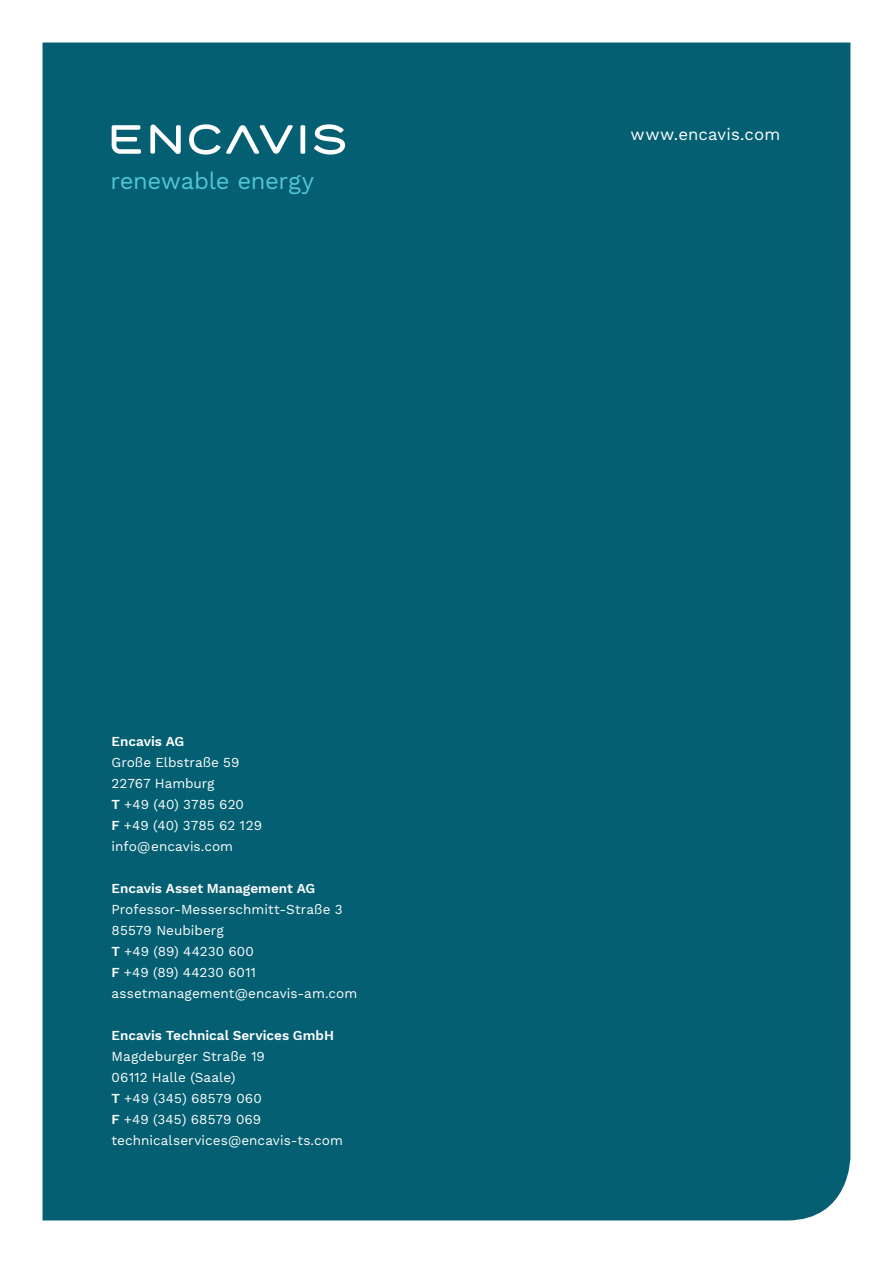
<style>
.page{position:relative;width:893px;height:1263px;background:#fff}
.page>*{position:absolute;margin:0;border:0;box-sizing:border-box;transform-origin:0 0}
.t1{font:23.7px "Work Sans";letter-spacing:-.015em;color:#51c6d8}
.t2{font:16.65px "Work Sans";letter-spacing:.01em;color:#fff}
.t3{font:13.5px/21px "Work Sans";letter-spacing:.005em;color:#fff}
.t4{font:600 13.5px "Work Sans";color:#fff}
.s1{font-weight:600}
</style>
<div class="page">
<div style="left:43px;top:43px;width:807px;height:1177px;background:#045f72"></div>
<svg style="left:112px;top:125px;width:29px;height:29px"></svg>
<div style="left:300px;top:125px;width:5px;height:29px;background:#fff;border-radius:2px"></div>
<svg style="left:314px;top:124px;width:31px;height:31px"></svg>
<svg style="left:150px;top:124px;width:31px;height:30px"></svg>
<svg style="left:189px;top:124px;width:104px;height:31px"></svg>
<h1 class="t1" style="left:111px;top:167px;width:205px">renewable energy</h1>
<p class="t4" style="left:112px;top:734px;width:74px">Encavis AG</p>
<p class="t3" style="left:112px;top:753px;width:152px">Große Elbstraße 59<br>22767 Hamburg<br><span class="s1">T</span> +49 (40) 3785 620<br><span class="s1">F</span> +49 (40) 3785 62 129 info@encavis.com</p>
<p class="t4" style="left:112px;top:881px;width:205px">Encavis Asset Management AG</p>
<p class="t3" style="left:112px;top:900px;width:247px">Professor-Messerschmitt-Straße 3<br>85579 Neubiberg<br><span class="s1">T</span> +49 (89) 44230 600<br><span class="s1">F</span> +49 (89) 44230 6011 assetmanagement@encavis-am.com</p>
<p class="t4" style="left:112px;top:1028px;width:224px">Encavis Technical Services GmbH</p>
<p class="t3" style="left:112px;top:1047px;width:233px">Magdeburger Straße 19<br>06112 Halle (Saale)<br><span class="s1">T</span> +49 (345) 68579 060<br><span class="s1">F</span> +49 (345) 68579 069 technicalservices@encavis-ts.com</p>
<p class="t2" style="left:631px;top:124px;width:151px">www.encavis.com</p>
</div>
